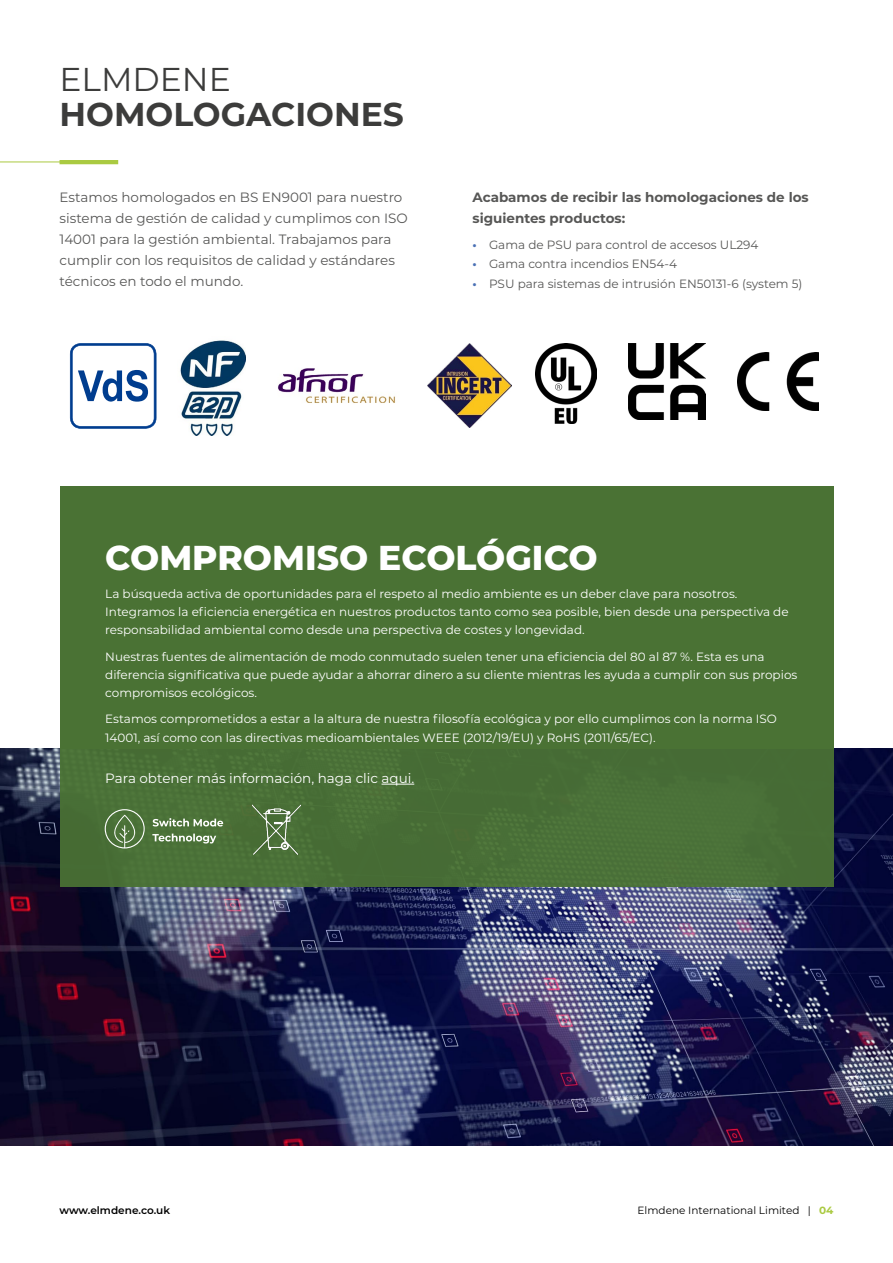
<style>
.page{position:relative;width:893px;height:1263px;background:#fff}
.page>*{position:absolute;margin:0;border:0;box-sizing:border-box;transform-origin:0 0}
.t1{font:800 34.5px "Montserrat";color:#fff}
.t2{font:700 33px "Montserrat";color:#3c3c3b}
.t3{font:33px "Montserrat";color:#3c3c3b}
.t4{font:13.5px/21px "Montserrat";color:#575756}
.t5{font:700 13.5px/21px "Montserrat";color:#575756}
.t6{font:13.5px "Montserrat";color:#fff}
.t7{font:12px/18px "Montserrat";color:#fff}
.t8{font:12px/19.5px "Montserrat";color:#575756}
.t9{font:700 12px/19.5px "Montserrat";color:#4b71b5;text-align:justify}
.t10{font:10.5px "Montserrat";color:#000}
.t11{font:600 10.5px "Montserrat";color:#000}
.s1{font-weight:700;color:#aaca41}
</style>
<div class="page">
<img style="left:0;top:748px;width:893px;height:397px">
<div style="left:60px;top:486px;width:773px;height:401px;background:#4d7637"></div>
<hr style="left:382px;top:784px;width:32px;height:1px;background:#fff">
<svg style="left:60px;top:160px;width:58px;height:4px"></svg>
<hr style="left:0;top:162px;width:115px;height:1px;background:#aaca41">
<img style="left:278px;top:368px;width:118px;height:35px">
<img style="left:427px;top:343px;width:85px;height:84px">
<img style="left:629px;top:343px;width:77px;height:77px">
<img style="left:180px;top:340px;width:65px;height:95px">
<img style="left:535px;top:343px;width:61px;height:81px">
<img style="left:738px;top:352px;width:81px;height:58px">
<svg style="left:70px;top:343px;width:86px;height:86px"></svg>
<svg style="left:152px;top:834px;width:64px;height:9px"></svg>
<svg style="left:153px;top:818px;width:70px;height:8px"></svg>
<div style="left:105px;top:809px;width:40px;height:39px;border:1px solid #fff;border-radius:50%"></div>
<svg style="left:114px;top:815px;width:21px;height:33px"></svg>
<img style="left:253px;top:804px;width:47px;height:50px">
<h2 class="t3" style="left:60px;top:57px;width:173px">ELMDENE</h2>
<h2 class="t2" style="left:60px;top:90px;width:346px">HOMOLOGACIONES</h2>
<p class="t4" style="left:60px;top:186px;width:350px">Estamos homologados en BS EN9001 para nuestro sistema de gestión de calidad y cumplimos con ISO 14001 para la gestión ambiental. Trabajamos para cumplir con los requisitos de calidad y estándares técnicos en todo el mundo.</p>
<p class="t5" style="left:472px;top:186px;width:338px">Acabamos de recibir las homologaciones de los siguientes productos:</p>
<p class="t9" style="left:472px;top:234px;width:6px">• • •</p>
<p class="t8" style="left:489px;top:235px;width:315px">Gama de PSU para control de accesos UL294<br>Gama contra incendios EN54-4<br>PSU para sistemas de intrusión EN50131-6 (system 5)</p>
<h1 class="t1" style="left:105px;top:532px;width:494px">COMPROMISO ECOLÓGICO</h1>
<p class="t7" style="left:105px;top:585px;width:685px">La búsqueda activa de oportunidades para el respeto al medio ambiente es un deber clave para nosotros.<br>Integramos la eficiencia energética en nuestros productos tanto como sea posible, bien desde una perspectiva de responsabilidad ambiental como desde una perspectiva de costes y longevidad.</p>
<p class="t7" style="left:105px;top:647px;width:694px">Nuestras fuentes de alimentación de modo conmutado suelen tener una eficiencia del 80 al 87 %. Esta es una diferencia significativa que puede ayudar a ahorrar dinero a su cliente mientras les ayuda a cumplir con sus propios compromisos ecológicos.</p>
<p class="t7" style="left:105px;top:710px;width:673px">Estamos comprometidos a estar a la altura de nuestra filosofía ecológica y por ello cumplimos con la norma ISO<br>14001, así como con las directivas medioambientales WEEE (2012/19/EU) y RoHS (2011/65/EC).</p>
<p class="t6" style="left:105px;top:769px;width:310px">Para obtener más información, haga clic aqui.</p>
<p class="t11" style="left:60px;top:1202px;width:112px">www.elmdene.co.uk</p>
<p class="t10" style="left:638px;top:1203px;width:197px">Elmdene International Limited | <span class="s1">04</span></p>
</div>
